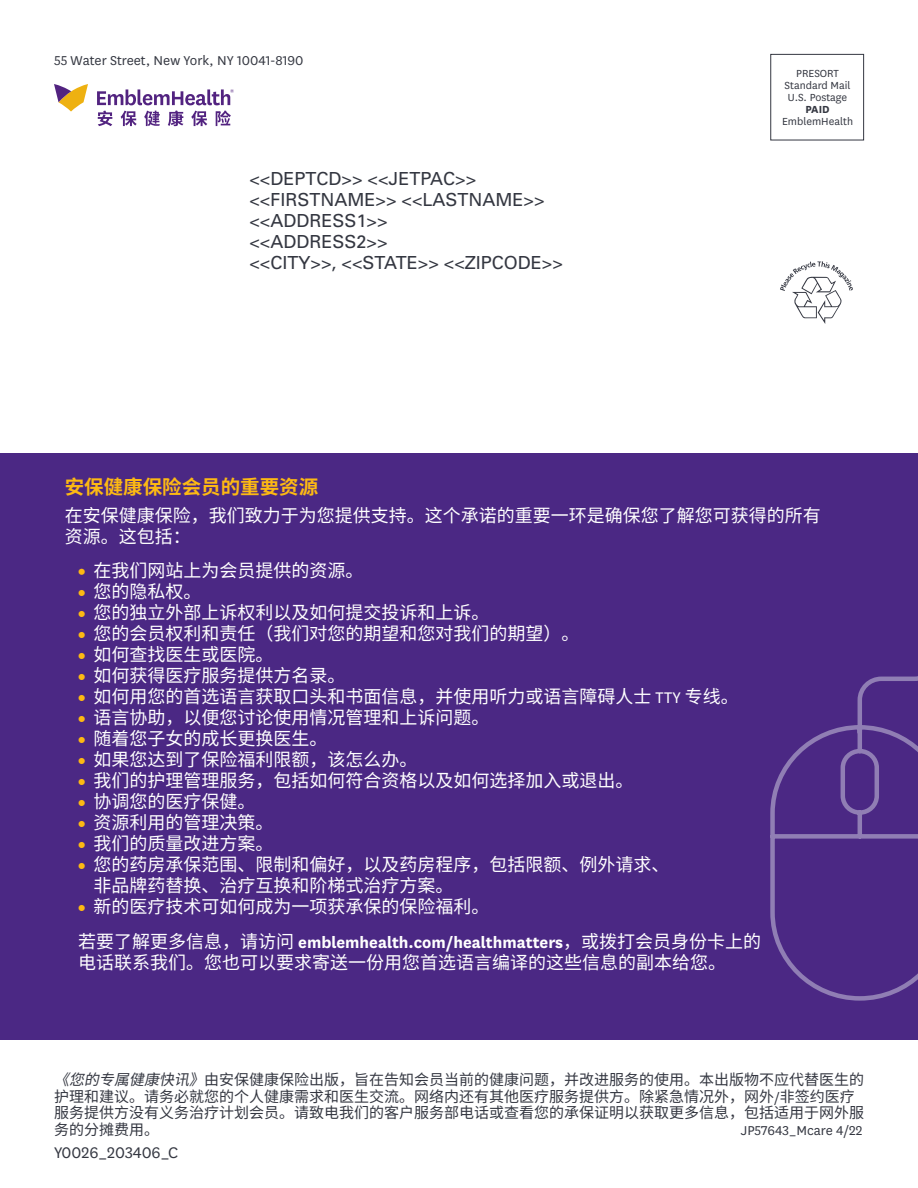
<style>
.page{position:relative;width:918px;height:1188px;background:#fff}
.page>*{position:absolute;margin:0;border:0;box-sizing:border-box;transform-origin:0 0}
._12_14_Member_Resour{font:700 19.5px "Noto Sans CJ Ksc";color:#fdb913}
._12_16_body{font:18px "Noto Sans CJ Ksc";color:#fff}
._12_14_Member_Resour-2{font:18px/21px "Noto Sans CJ Ksc";color:#fff}
.t1{font:18px/21px "Univers";color:#343741}
.t2{font:18px "National";color:#343741}
.t3{font:15px/16.5px "Noto Sans CJ Ksc";color:#343741}
.t4{font:15px "National";color:#343741}
.t5{font:12px/12px "National";color:#343741;text-align:center}
.t6{font:700 12px "National";color:#343741}
.s1{font-family:"National";font-weight:900;color:#fdb913}
.s2{font-family:"National"}
.s3{font-family:"National";font-weight:700}
.s4{font-style:italic}
</style>
<div class="page">
<div style="left:0;top:454px;width:918px;height:586px;background:#4b2884"></div>
<div style="left:770px;top:54px;width:94px;height:86px;border:1px solid #343741"></div>
<svg style="left:780px;top:261px;width:73px;height:63px"></svg>
<svg style="left:54px;top:84px;width:34px;height:28px"></svg>
<svg style="left:97px;top:89px;width:137px;height:37px"></svg>
<svg style="left:770px;top:676px;width:148px;height:325px"></svg>
<p class="t4" style="left:54px;top:51px;width:251px">55 Water Street, New York, NY 10041-8190</p>
<p class="t1" style="left:249px;top:168px;width:315px">&lt;&lt;DEPTCD&gt;&gt; &lt;&lt;JETPAC&gt;&gt; &lt;&lt;FIRSTNAME&gt;&gt; &lt;&lt;LASTNAME&gt;&gt; &lt;&lt;ADDRESS1&gt;&gt;<br>&lt;&lt;ADDRESS2&gt;&gt;<br>&lt;&lt;CITY&gt;&gt;, &lt;&lt;STATE&gt;&gt; &lt;&lt;ZIPCODE&gt;&gt;</p>
<p class="t5" style="left:785px;top:67px;width:67px">PRESORT<br>Standard Mail<br>U.S. Postage</p>
<p class="t6" style="left:805px;top:101px;width:26px">PAID</p>
<p class="t5" style="left:782px;top:115px;width:72px">EmblemHealth</p>
<p class="_12_14_Member_Resour" style="left:65px;top:476px;width:255px">安保健康保险会员的重要资源</p>
<p class="_12_14_Member_Resour-2" style="left:65px;top:505px;width:758px">在安保健康保险，我们致力于为您提供支持。这个承诺的重要一环是确保您了解您可获得的所有资源。这包括：</p>
<p class="_12_16_body" style="left:78px;top:560px;width:287px"><span class="s1">•</span> 在我们网站上为会员提供的资源。</p>
<p class="_12_16_body" style="left:78px;top:581px;width:125px"><span class="s1">•</span> 您的隐私权。</p>
<p class="_12_16_body" style="left:78px;top:602px;width:413px"><span class="s1">•</span> 您的独立外部上诉权利以及如何提交投诉和上诉。</p>
<p class="_12_16_body" style="left:78px;top:623px;width:503px"><span class="s1">•</span> 您的会员权利和责任（我们对您的期望和您对我们的期望）。</p>
<p class="_12_16_body" style="left:78px;top:644px;width:197px"><span class="s1">•</span> 如何查找医生或医院。</p>
<p class="_12_16_body" style="left:78px;top:665px;width:269px"><span class="s1">•</span> 如何获得医疗服务提供方名录。</p>
<p class="_12_16_body" style="left:78px;top:686px;width:662px"><span class="s1">•</span> 如何用您的首选语言获取口头和书面信息，并使用听力或语言障碍人士 <span class="s2">TTY</span> 专线。</p>
<p class="_12_16_body" style="left:78px;top:707px;width:413px"><span class="s1">•</span> 语言协助，以便您讨论使用情况管理和上诉问题。</p>
<p class="_12_16_body" style="left:78px;top:728px;width:251px"><span class="s1">•</span> 随着您子女的成长更换医生。</p>
<p class="_12_16_body" style="left:78px;top:749px;width:341px"><span class="s1">•</span> 如果您达到了保险福利限额，该怎么办。</p>
<p class="_12_16_body" style="left:78px;top:770px;width:557px"><span class="s1">•</span> 我们的护理管理服务，包括如何符合资格以及如何选择加入或退出。</p>
<p class="_12_16_body" style="left:78px;top:791px;width:179px"><span class="s1">•</span> 协调您的医疗保健。</p>
<p class="_12_16_body" style="left:78px;top:812px;width:197px"><span class="s1">•</span> 资源利用的管理决策。</p>
<p class="_12_16_body" style="left:78px;top:833px;width:197px"><span class="s1">•</span> 我们的质量改进方案。</p>
<p class="_12_14_Member_Resour-2" style="left:94px;top:854px;width:577px;text-indent:-15px"><span class="s1">•</span> 您的药房承保范围、限制和偏好，以及药房程序，包括限额、例外请求、非品牌药替换、治疗互换和阶梯式治疗方案。</p>
<p class="_12_14_Member_Resour-2" style="left:78px;top:896px;width:413px"><span class="s1">•</span> 新的医疗技术可如何成为一项获承保的保险福利。</p>
<p class="_12_14_Member_Resour-2" style="left:78px;top:931px;width:684px">若要了解更多信息，请访问 <span class="s3">emblemhealth.com/healthmatters</span>，或拨打会员身份卡上的电话联系我们。您也可以要求寄送一份用您首选语言编译的这些信息的副本给您。</p>
<p class="t3" style="left:54px;top:1072px;width:811px"><span class="s4">《您的专属健康快讯》</span>由安保健康保险出版，旨在告知会员当前的健康问题，并改进服务的使用。本出版物不应代替医生的护理和建议。请务必就您的个人健康需求和医生交流。网络内还有其他医疗服务提供方。除紧急情况外，网外<span class="s2">/</span>非签约医疗服务提供方没有义务治疗计划会员。请致电我们的客户服务部电话或查看您的承保证明以获取更多信息，包括适用于网外服务的分摊费用。</p>
<p class="t4" style="left:741px;top:1120px;width:123px">JP57643_Mcare 4/22</p>
<p class="t2" style="left:54px;top:1141px;width:126px">Y0026_203406_C</p>
</div>
